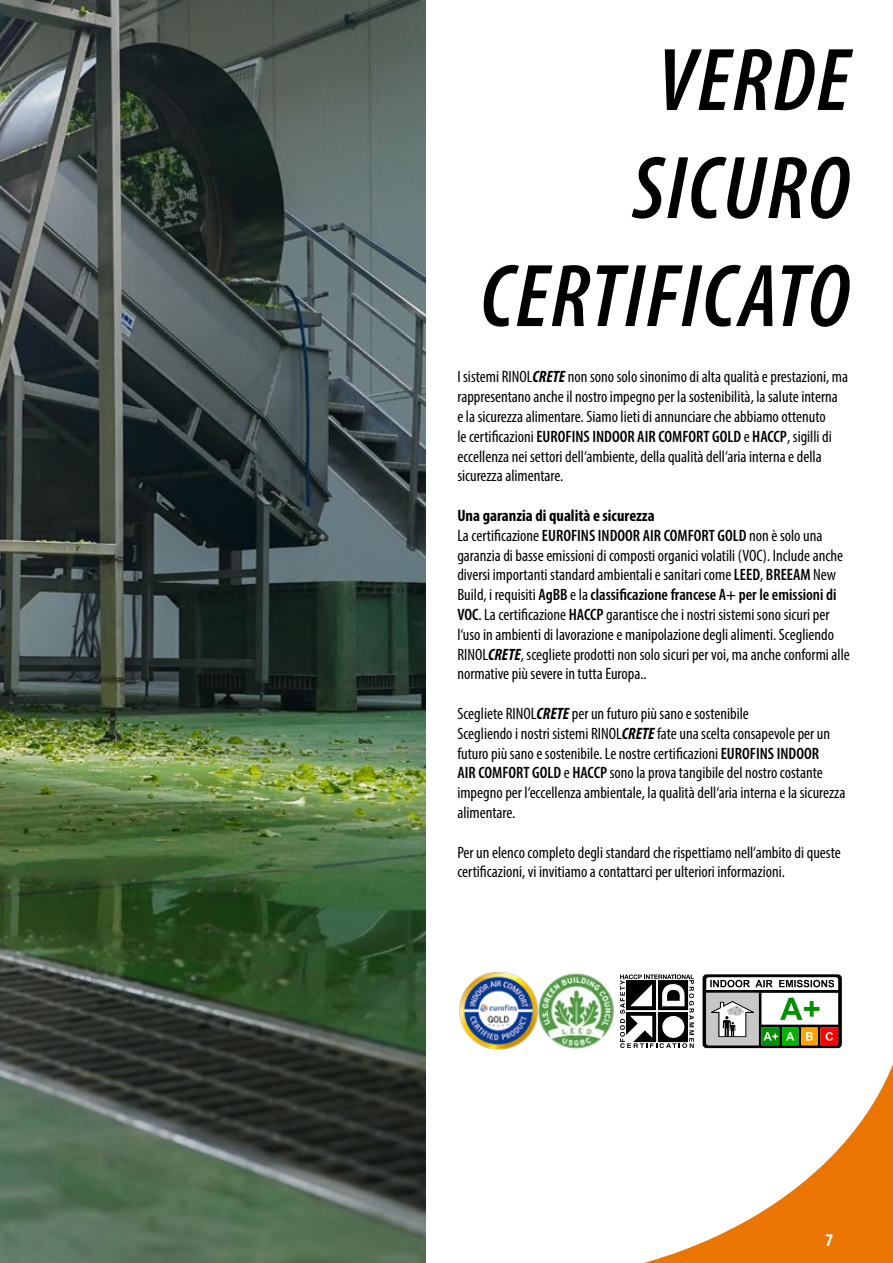
<style>
.page{position:relative;width:893px;height:1263px;background:#fff}
.page>*{position:absolute;margin:0;border:0;box-sizing:border-box;transform-origin:0 0}
.t1{font:italic 600 condensed 90px/108px "Myriad Pro";letter-spacing:.02em;color:#000;text-align:right}
.t2{font:700 condensed 18px "Myriad Pro";color:#fff}
.t3{font:condensed 16.5px/19.8px "Myriad Pro";color:#000}
.s1{font-weight:700;font-style:italic}
.s2{font-weight:600}
.s3{font-weight:700}
</style>
<div class="page">
<img style="left:0;top:0;width:425px;height:1263px">
<svg style="left:644px;top:977px;width:249px;height:286px"></svg>
<div style="left:808px;top:1220px;width:42px;height:43px;background:#ea7500"></div>
<img style="left:459px;top:972px;width:155px;height:78px">
<svg style="left:620px;top:974px;width:74px;height:74px"></svg>
<svg style="left:703px;top:974px;width:139px;height:74px"></svg>
<h1 class="t1" style="left:480px;top:25px;width:371px">VERDE<br>SICURO<br>CERTIFICATO</h1>
<p class="t3" style="left:457px;top:367px;width:392px">I sistemi RINOL<span class="s1">CRETE</span> non sono solo sinonimo di alta qualità e prestazioni, ma rappresentano anche il nostro impegno per la sostenibilità, la salute interna<br>e la sicurezza alimentare. Siamo lieti di annunciare che abbiamo ottenuto<br>le certificazioni <span class="s2">EUROFINS INDOOR AIR COMFORT GOLD</span> e <span class="s2">HACCP</span>, sigilli di eccellenza nei settori dell‘ambiente, della qualità dell‘aria interna e della sicurezza alimentare.</p>
<p class="t3" style="left:457px;top:505px;width:394px"><span class="s3">Una garanzia di qualità e sicurezza<br></span>La certificazione <span class="s2">EUROFINS INDOOR AIR COMFORT GOLD</span> non è solo una garanzia di basse emissioni di composti organici volatili (VOC). Include anche diversi importanti standard ambientali e sanitari come <span class="s2">LEED</span>, <span class="s2">BREEAM</span> New Build, i requisiti <span class="s2">AgBB</span> e la <span class="s2">classificazione francese A+ per le emissioni di VOC</span>. La certificazione <span class="s2">HACCP</span> garantisce che i nostri sistemi sono sicuri per l‘uso in ambienti di lavorazione e manipolazione degli alimenti. Scegliendo RINOL<span class="s1">CRETE</span>, scegliete prodotti non solo sicuri per voi, ma anche conformi alle normative più severe in tutta Europa..</p>
<p class="t3" style="left:457px;top:703px;width:389px">Scegliete RINOL<span class="s1">CRETE</span> per un futuro più sano e sostenibile<br>Scegliendo i nostri sistemi RINOL<span class="s1">CRETE</span> fate una scelta consapevole per un futuro più sano e sostenibile. Le nostre certificazioni <span class="s2">EUROFINS INDOOR<br>AIR COMFORT GOLD</span> e <span class="s2">HACCP</span> sono la prova tangibile del nostro costante impegno per l‘eccellenza ambientale, la qualità dell‘aria interna e la sicurezza alimentare.</p>
<p class="t3" style="left:457px;top:842px;width:385px">Per un elenco completo degli standard che rispettiamo nell‘ambito di queste certificazioni, vi invitiamo a contattarci per ulteriori informazioni.</p>
<p class="t2" style="left:825px;top:1229px;width:9px">7</p>
</div>
